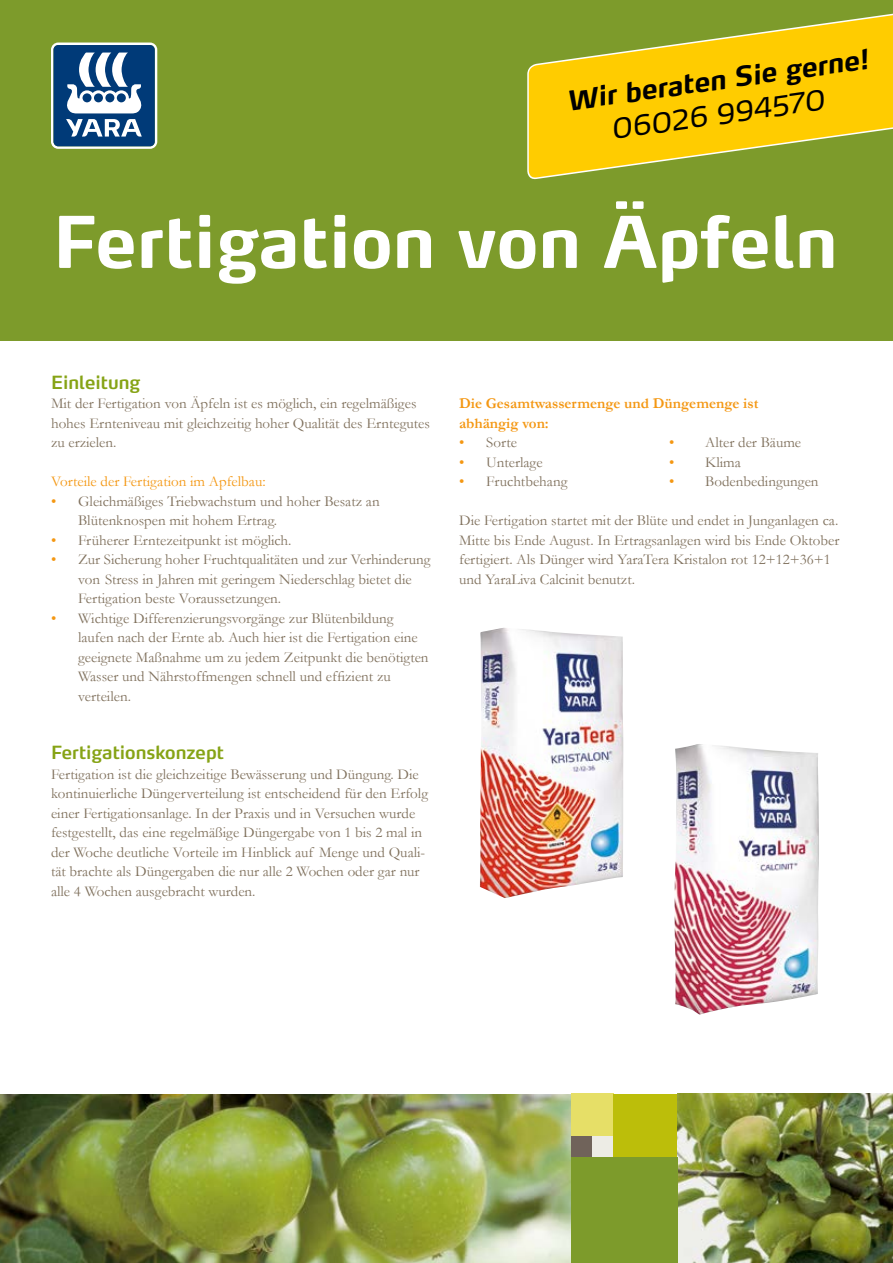
<style>
.page{position:relative;width:893px;height:1263px;background:#fff}
.page>*{position:absolute;margin:0;border:0;box-sizing:border-box;transform-origin:0 0}
.t1{font:700 70.5px "Yara Max LF";color:#fff}
.t2{font:700 27px "Yara Max LF";color:#000}
.t3{font:27px "Yara Max LF";color:#000}
.t4{font:600 18px "Yara Max LF";color:#86a315}
.t5{font:15px/19.5px "Garamond";color:#80715d}
.t6{font:700 15px/19.5px "Garamond";color:#f49712}
.t7{font:15px "Garamond";color:#f49712}
.s1{color:#f49712}
</style>
<div class="page">
<div style="left:0;top:0;width:893px;height:340px;background:#7d9b2b"></div>
<svg style="left:51px;top:43px;width:106px;height:106px;background:#587ea5"></svg>
<img style="left:0;top:1094px;width:571px;height:169px">
<img style="left:677px;top:1093px;width:216px;height:170px">
<div style="left:571px;top:1136px;width:21px;height:21px;background:#70635a"></div>
<div style="left:592px;top:1136px;width:21px;height:21px;background:#edece5"></div>
<div style="left:571px;top:1093px;width:42px;height:43px;background:#e6df67"></div>
<div style="left:613px;top:1093px;width:64px;height:64px;background:#bcbe0a"></div>
<div style="left:571px;top:1157px;width:106px;height:106px;background:#7d9b2b"></div>
<svg style="left:527px;top:13px;width:366px;height:167px"></svg>
<img style="left:674px;top:744px;width:145px;height:271px">
<img style="left:480px;top:628px;width:143px;height:270px">
<h2 class="t2" style="left:565px;top:84px;width:305px;rotate:-8deg">Wir beraten Sie gerne!</h2>
<h2 class="t3" style="left:609px;top:113px;width:216px;rotate:-8deg">06026 994570</h2>
<h1 class="t1" style="left:53px;top:198px;width:786px">Fertigation von Äpfeln</h1>
<p class="t4" style="left:51px;top:371px;width:91px">Einleitung</p>
<p class="t5" style="left:51px;top:393px;width:380px">Mit der Fertigation von Äpfeln ist es möglich, ein regelmäßiges hohes Ernteniveau mit gleichzeitig hoher Qualität des Erntegutes zu erzielen.</p>
<p class="t7" style="left:51px;top:472px;width:216px">Vorteile der Fertigation im Apfelbau:</p>
<p class="t5" style="left:78px;top:491px;width:303px;text-indent:-27px"><span class="s1">•</span> Gleichmäßiges Triebwachstum und hoher Besatz an<br>Blütenknospen mit hohem Ertrag.</p>
<p class="t5" style="left:51px;top:530px;width:242px"><span class="s1">•</span> Früherer Erntezeitpunkt ist möglich.</p>
<p class="t5" style="left:78px;top:549px;width:354px;text-indent:-27px"><span class="s1">•</span> Zur Sicherung hoher Fruchtqualitäten und zur Verhinderung von Stress in Jahren mit geringem Niederschlag bietet die<br>Fertigation beste Voraussetzungen.</p>
<p class="t5" style="left:78px;top:608px;width:352px;text-indent:-27px"><span class="s1">•</span> Wichtige Differenzierungsvorgänge zur Blütenbildung laufen nach der Ernte ab. Auch hier ist die Fertigation eine geeignete Maßnahme um zu jedem Zeitpunkt die benötigten Wasser und Nährstoffmengen schnell und effizient zu verteilen.</p>
<p class="t4" style="left:51px;top:741px;width:174px">Fertigationskonzept</p>
<p class="t5" style="left:51px;top:764px;width:379px">Fertigation ist die gleichzeitige Bewässerung und Düngung. Die kontinuierliche Düngerverteilung ist entscheidend für den Erfolg einer Fertigationsanlage. In der Praxis und in Versuchen wurde festgestellt, das eine regelmäßige Düngergabe von 1 bis 2 mal in der Woche deutliche Vorteile im Hinblick auf Menge und Quali&shy;tät brachte als Düngergaben die nur alle 2 Wochen oder gar nur alle 4 Wochen ausgebracht wurden.</p>
<p class="t6" style="left:459px;top:394px;width:301px">Die Gesamtwassermenge und Düngemenge ist abhängig von:</p>
<p class="t5" style="left:459px;top:433px;width:59px"><span class="s1">•</span> Sorte</p>
<p class="t5" style="left:669px;top:433px;width:133px"><span class="s1">•</span> Alter der Bäume</p>
<p class="t5" style="left:459px;top:452px;width:85px"><span class="s1">•</span> Unterlage</p>
<p class="t5" style="left:669px;top:452px;width:73px"><span class="s1">•</span> Klima</p>
<p class="t5" style="left:459px;top:472px;width:110px"><span class="s1">•</span> Fruchtbehang</p>
<p class="t5" style="left:669px;top:472px;width:151px"><span class="s1">•</span> Bodenbedingungen</p>
<p class="t5" style="left:459px;top:511px;width:382px">Die Fertigation startet mit der Blüte und endet in Junganlagen ca.<br>Mitte bis Ende August. In Ertragsanlagen wird bis Ende Oktober fertigiert. Als Dünger wird YaraTera Kristalon rot 12+12+36+1 und YaraLiva Calcinit benutzt.</p>
</div>
